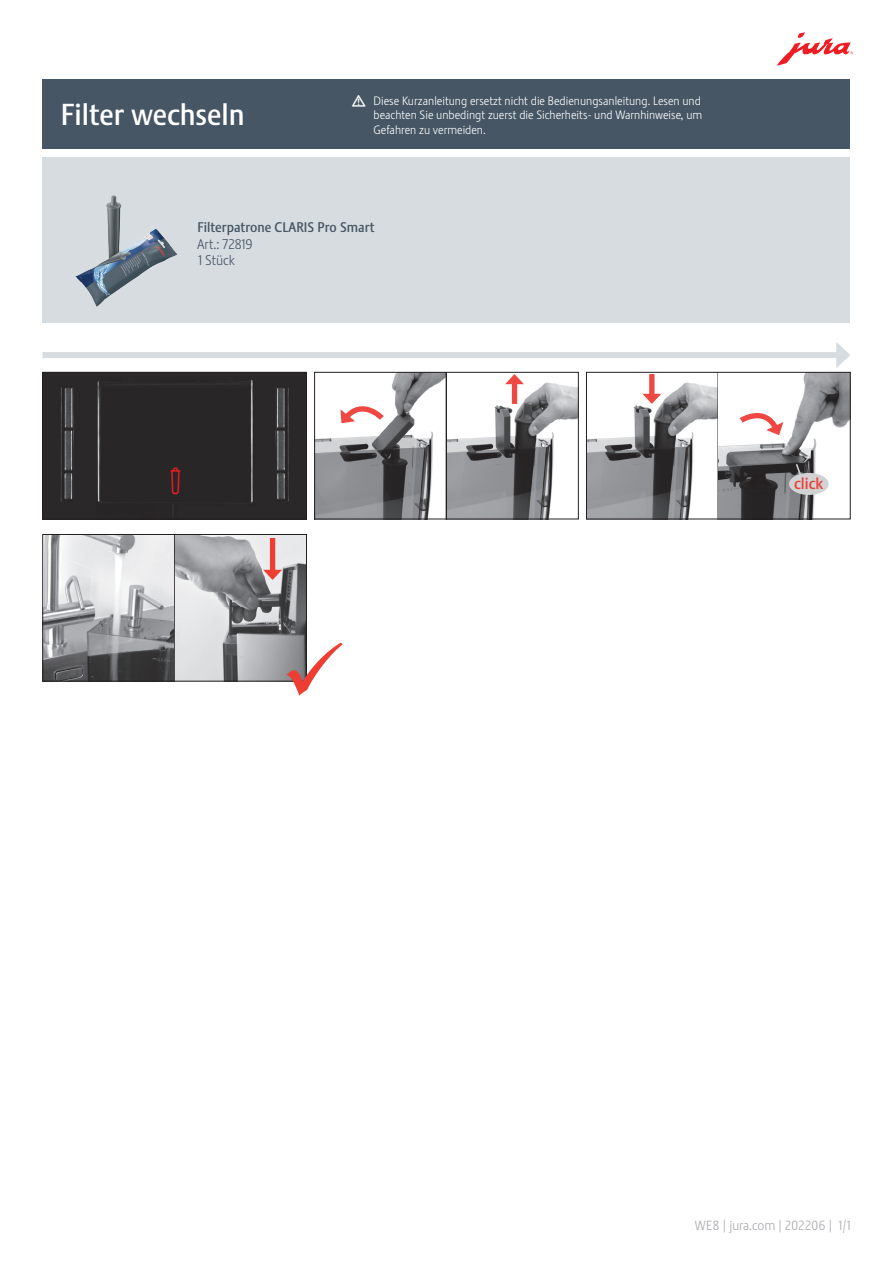
<style>
.page{position:relative;width:893px;height:1263px;background:#fff}
.page>*{position:absolute;margin:0;border:0;box-sizing:border-box;transform-origin:0 0}
.t1{font:30px "Stalemate Pro 2 J Medium";color:#fff}
.t2{font:24px "Jura Pict 2006";color:#ee1d23}
.t3{font:15.9px "Stalemate Pro 2 J Medium";color:#ee3e34}
.t4{font:13.8px "Stalemate Pro 2 J Medium";color:#465664}
.t5{font:13.8px "Stalemate Pro 2 J Light";color:#465664}
.t6{font:13.5px "Stalemate Pro 2 J Light";color:#a8a9ad}
.t7{font:12px/14.4px "Stalemate Pro 2 J Light";color:#fff;text-align:justify}
.s1{font-family:"Jura Pict 2006"}
.s2{font-size:13.2px}
</style>
<div class="page">
<div style="left:43px;top:80px;width:807px;height:69px;background:#465664"></div>
<div style="left:43px;top:158px;width:807px;height:165px;background:#d7dce1"></div>
<div style="left:43px;top:352px;width:798px;height:6px;background:#d7dce1"></div>
<svg style="left:836px;top:342px;width:14px;height:26px"></svg>
<svg style="left:777px;top:32px;width:76px;height:34px"></svg>
<img style="left:44px;top:374px;width:261px;height:143px">
<div style="left:42px;top:372px;width:265px;height:147px;border:1px solid #231f20"></div>
<img style="left:44px;top:536px;width:261px;height:143px">
<div style="left:270px;top:538px;width:5px;height:35px;background:#ee3e34"></div>
<svg style="left:263px;top:570px;width:19px;height:10px"></svg>
<hr style="left:174px;top:534px;width:1px;height:147px;background:#231f20">
<div style="left:42px;top:534px;width:265px;height:147px;border:1px solid #231f20"></div>
<img style="left:316px;top:374px;width:261px;height:143px">
<hr style="left:446px;top:372px;width:1px;height:147px;background:#231f20">
<svg style="left:338px;top:397px;width:49px;height:28px"></svg>
<div style="left:512px;top:381px;width:5px;height:23px;background:#ef4741"></div>
<svg style="left:505px;top:374px;width:19px;height:10px"></svg>
<div style="left:314px;top:372px;width:265px;height:147px;border:1px solid #231f20"></div>
<img style="left:588px;top:374px;width:260px;height:143px">
<hr style="left:717px;top:372px;width:2px;height:147px;background:#231f20">
<div style="left:649px;top:374px;width:5px;height:23px;background:#ef4741"></div>
<svg style="left:642px;top:394px;width:19px;height:10px"></svg>
<svg style="left:794px;top:462px;width:12px;height:14px"></svg>
<div style="left:789px;top:473px;width:40px;height:22px;background:#d1d2d4;border-radius:50%"></div>
<svg style="left:736px;top:405px;width:47px;height:31px"></svg>
<div style="left:586px;top:372px;width:264px;height:147px;border:1px solid #231f20"></div>
<img style="left:75px;top:195px;width:103px;height:112px">
<svg style="left:287px;top:642px;width:20px;height:40px"></svg>
<h1 class="t1" style="left:61px;top:97px;width:185px">Filter wechseln</h1>
<p class="t7" style="left:374px;top:94px;width:330px;text-indent:-21px"><span class="s1">J</span> Diese Kurzanleitung ersetzt nicht die Bedienungsanleitung. Lesen und beachten Sie unbedingt zuerst die Sicherheits- und Warnhinweise, um Gefahren zu vermeiden.</p>
<p class="t4" style="left:197px;top:219px;width:179px">Filterpatrone CLARIS Pro Smart</p>
<p class="t5" style="left:198px;top:252px;width:38px">1 Stück</p>
<p class="t5" style="left:197px;top:236px;width:57px">Art.: 72819</p>
<h2 class="t2" style="left:167px;top:466px;width:18px">!</h2>
<h3 class="t3" style="left:794px;top:474px;width:30px">click</h3>
<p class="t6" style="left:695px;top:1217px;width:157px"><span class="s2">WE8</span> | jura.com | <span class="s2">202206</span> | <span class="s2">1</span>/<span class="s2">1</span></p>
</div>
